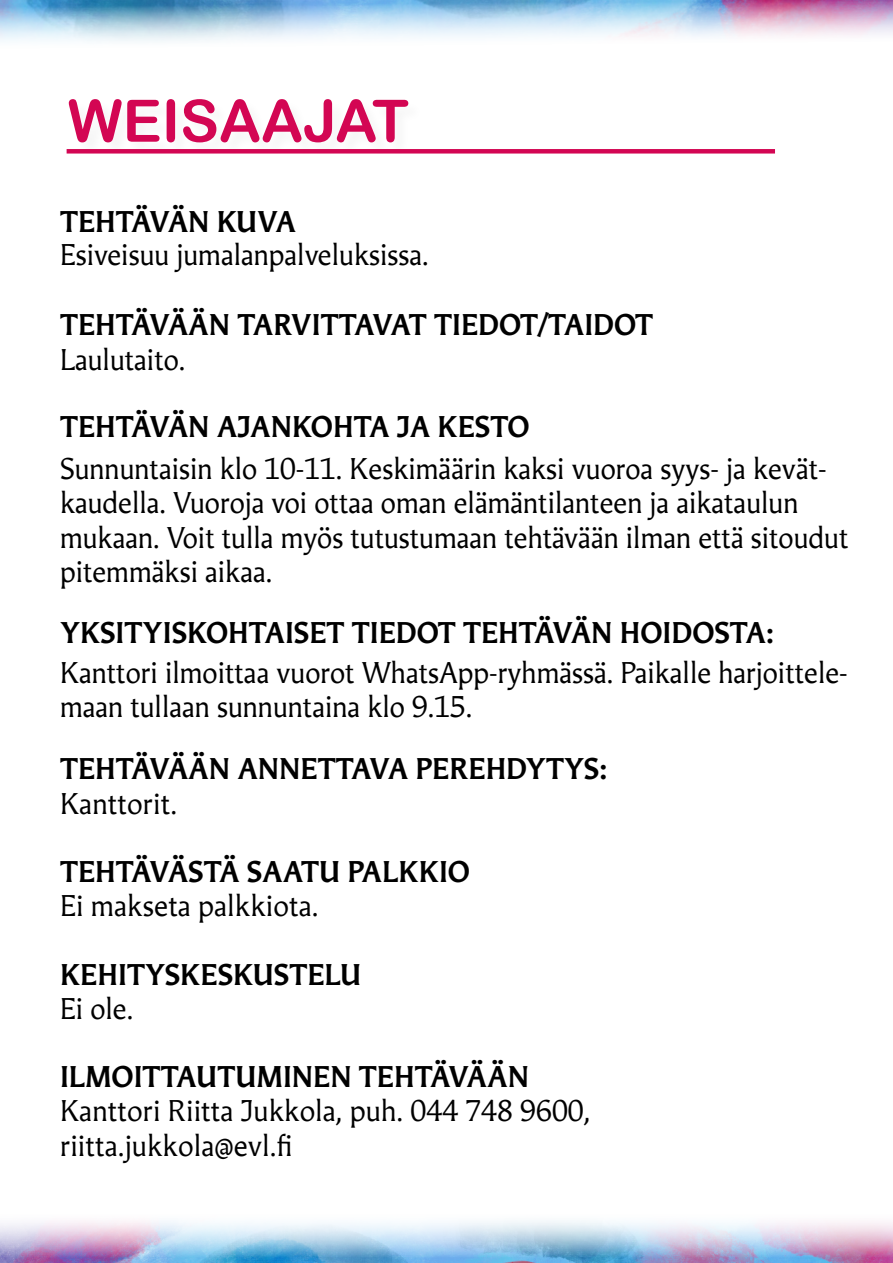
<style>
.page{position:relative;width:893px;height:1263px;background:#fff}
.page>*{position:absolute;margin:0;border:0;box-sizing:border-box;transform-origin:0 0}
.t1{font:58.5px "Arial Rounded MT Bold";color:#d30653}
.t2{font:28.5px/34.2px "Martti";color:#000}
.t3{font:700 28.5px/34.2px "Martti Teksti";color:#000}
.t4{font:28.5px/34.2px "Martti Teksti";color:#000}
.s1{font-family:"Martti Teksti";font-weight:700}
.s2{font-weight:400}
.s3{font-weight:700}
</style>
<div class="page">
<img style="left:0;top:1221px;width:893px;height:42px">
<img style="left:0;top:0;width:893px;height:42px">
<div style="left:67px;top:149px;width:708px;height:5px;background:#d30653"></div>
<p class="t1" style="left:68px;top:86px;width:342px">WEISAAJAT</p>
<p class="t3" style="left:60px;top:204px;width:238px">TEHTÄVÄN KUVA</p>
<p class="t2" style="left:60px;top:237px;width:370px">Esiveisuu jumalanpalveluksissa.</p>
<p class="t3" style="left:60px;top:307px;width:595px">TEHTÄVÄÄN TARVITTAVAT TIEDOT/TAIDOT</p>
<p class="t2" style="left:60px;top:343px;width:127px">Laulutaito.</p>
<p class="t2" style="left:60px;top:406px;width:768px;line-height:41.7px"><span class="s1">TEHTÄVÄN AJANKOHTA JA KESTO<br></span>Sunnuntaisin klo 10-11. Keskimäärin kaksi vuoroa syys- ja kevät-</p>
<p class="t2" style="left:60px;top:486px;width:790px">kaudella. Vuoroja voi ottaa oman elämäntilanteen ja aikataulun mukaan. Voit tulla myös tutustumaan tehtävään ilman että sitoudut pitemmäksi aikaa.</p>
<p class="t3" style="left:60px;top:614px;width:715px">YKSITYISKOHTAISET TIEDOT TEHTÄVÄN HOIDOSTA:</p>
<p class="t2" style="left:60px;top:655px;width:789px">Kanttori ilmoittaa vuorot WhatsApp-ryhmässä. Paikalle harjoittele&shy;maan tullaan sunnuntaina klo 9.15.</p>
<p class="t3" style="left:60px;top:751px;width:549px">TEHTÄVÄÄN ANNETTAVA PEREHDYTYS:<br><span class="s2">Kanttorit.</span></p>
<p class="t3" style="left:60px;top:854px;width:412px">TEHTÄVÄSTÄ SAATU PALKKIO</p>
<p class="t4" style="left:60px;top:889px;width:260px">Ei makseta palkkiota.</p>
<p class="t3" style="left:60px;top:956px;width:303px">KEHITYSKESKUSTELU</p>
<p class="t2" style="left:60px;top:991px;width:75px">Ei ole.</p>
<p class="t4" style="left:60px;top:1060px;width:532px"><span class="s3">ILMOITTAUTUMINEN TEHTÄVÄÄN<br></span>Kanttori Riitta Jukkola, puh. 044 748 9600,</p>
<p class="t4" style="left:60px;top:1128px;width:234px">riitta.jukkola@evl.fi</p>
</div>
